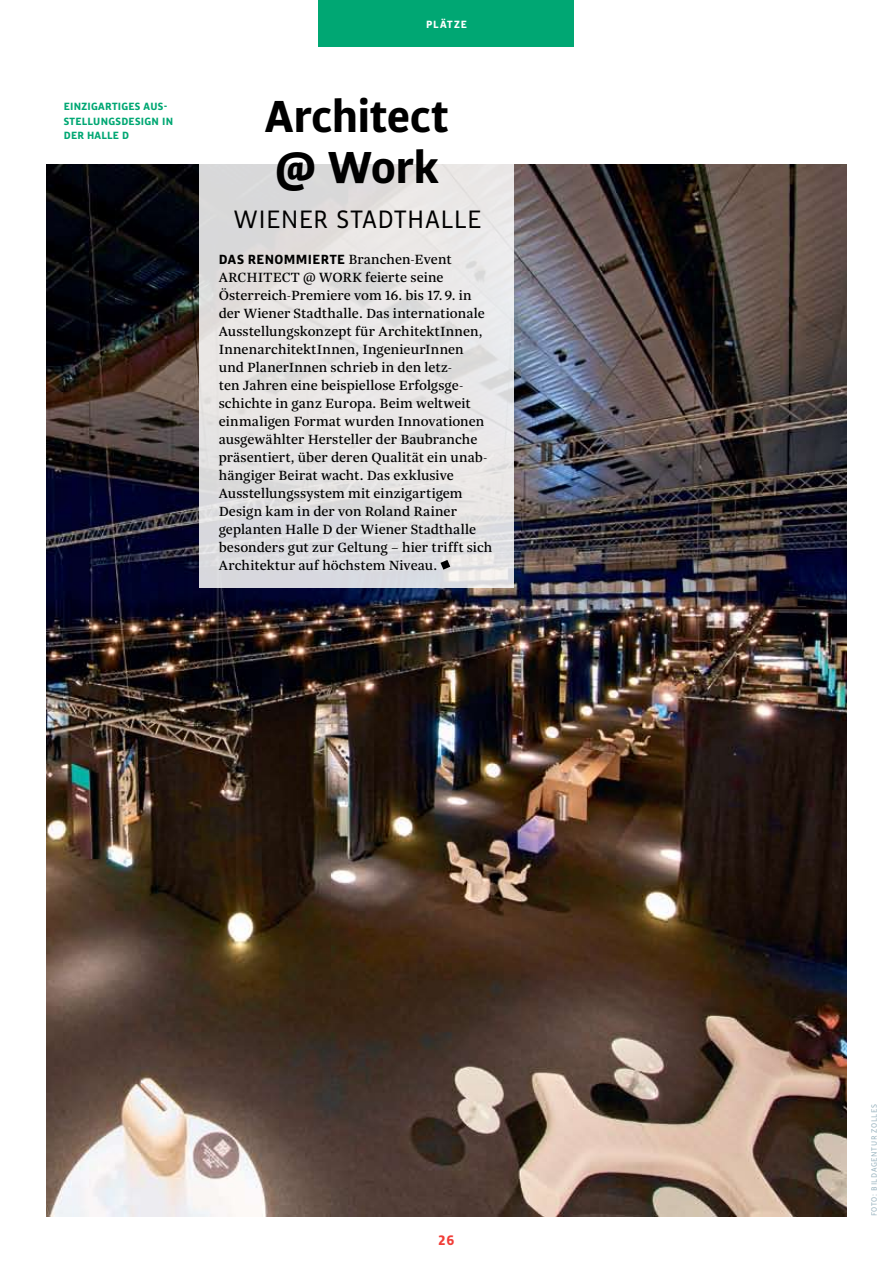
<style>
.page{position:relative;width:893px;height:1263px;background:#fff}
.page>*{position:absolute;margin:0;border:0;box-sizing:border-box;transform-origin:0 0}
.t1{font:700 48px/51px "Bulo";letter-spacing:-.005em;color:#000}
.t2{font:27px "Bulo";letter-spacing:.015em;color:#000}
.t3{font:700 14.7px "Bulo";color:#f13d37}
.t4{font:14.25px/18px "Trola Text";color:#000}
.t5{font:700 14.25px "Bulo";color:#000}
.t6{font:700 11.25px/14.2px "Bulo";letter-spacing:.025em;color:#00a773}
.t7{font:700 11.25px "Bulo";letter-spacing:.09em;color:#fff}
.t8{font:8.25px "Bulo";letter-spacing:.075em;color:#95b0bc}
.s1{font-family:"Bulo";font-weight:700}
</style>
<div class="page">
<div style="left:319px;top:0;width:255px;height:47px;background:#00a773"></div>
<img style="left:47px;top:164px;width:799px;height:1052px">
<svg style="left:200px;top:164px;width:314px;height:424px;background:#e3e1e2"></svg>
<svg style="left:440px;top:560px;width:10px;height:10px"></svg>
<p class="t6" style="left:64px;top:99px;width:105px">EINZIGARTIGES AUS-<br>STELL</p>
<p class="t6" style="left:64px;top:114px;width:111px;text-indent:30px">UNGSDESIGN IN<br>DER HALLE</p>
<p class="t6" style="left:122px;top:128px;width:8px">D</p>
<p class="t7" style="left:426px;top:17px;width:42px">PLÄTZE</p>
<p class="t1" style="left:265px;top:89px;width:185px">ARCHITECT @ WORK</p>
<p class="t2" style="left:234px;top:203px;width:249px">WIENER STADTHALLE</p>
<p class="t4" style="left:219px;top:251px;width:275px;text-indent:29px"><span class="s1">REN OMMI ERTE</span> Branchen-Event ARCHITECT @ WORK feierte seine Österreich-Premiere vom 16. bis 17.9. in der Wiener Stadthalle. Das internationale Ausstellungskonzept für ArchitektInnen, InnenarchitektInnen, IngenieurInnen und PlanerInnen schrieb in den letz-<br>ten Jahren eine beispiellose Erfolgsge&shy;schichte in ganz Europa. Beim weltweit einmaligen Format wurden Innovationen ausgewählter Hersteller der Baubranche präsentiert, über deren Qualität ein unab&shy;hängiger Beirat wacht. Das exklusive Ausstellungssystem mit einzigartigem Design kam in der von Roland Rainer geplanten Halle D der Wiener Stadthalle besonders gut zur Geltung – hier trifft sich Architektur auf höchstem Niveau.</p>
<p class="t5" style="left:219px;top:250px;width:9px">DAS</p>
<p class="t3" style="left:438px;top:1231px;width:18px">26</p>
<p class="t8" style="left:869px;top:1216px;width:114px;rotate:-90deg">FOTO: BILDAGENTUR ZOLLES</p>
</div>
